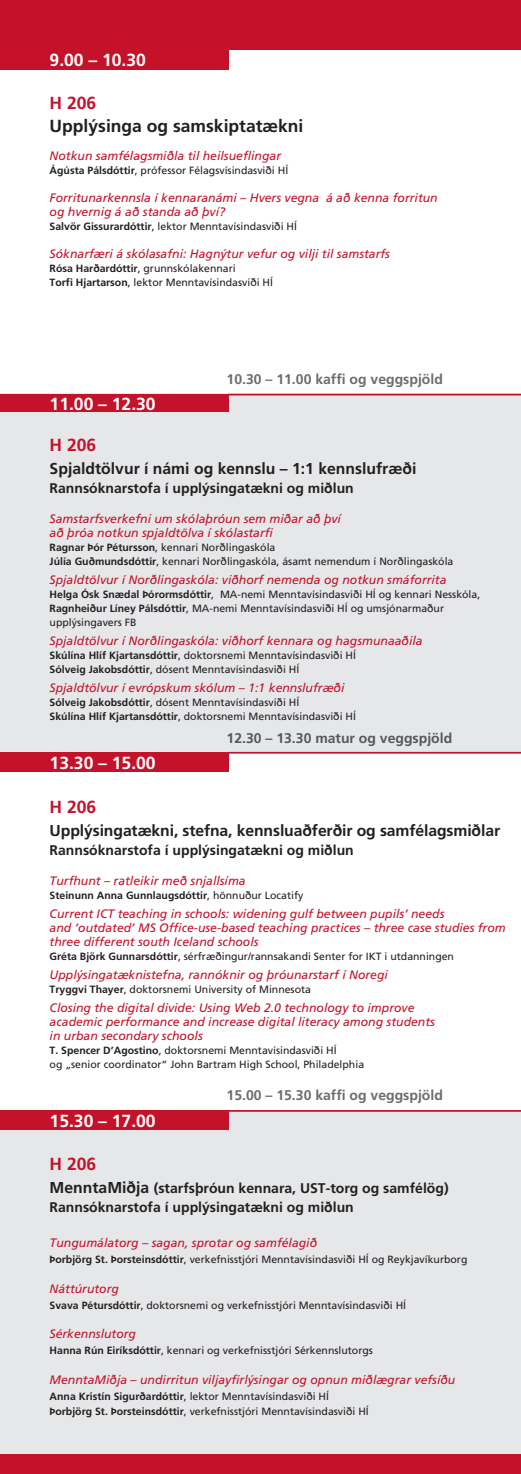
<style>
.page{position:relative;width:521px;height:1474px;background:#fff}
.page>*{position:absolute;margin:0;border:0;box-sizing:border-box;transform-origin:0 0}
.t1{font:700 17.5px "Frutiger";color:#fff}
.t2{font:700 17.5px "Frutiger";color:#231f20}
.t3{font:700 17.5px "Frutiger";color:#c31229}
.t4{font:700 15.75px "Frutiger";letter-spacing:-.005em;color:#231f20}
.t5{font:700 14px/19.2px "Frutiger";color:#231f20}
.t6{font:700 14px "Frutiger";color:#6c6d70}
.t7{font:700 14px "Frutiger";color:#57585a}
.t8{font:italic 12.25px/14px "Frutiger";color:#c31229}
.t9{font:10.5px/14px "Frutiger";color:#231f20}
.t10{font:700 10.5px "Frutiger";color:#231f20}
.s1{font-weight:700}
.s2{font-weight:400}
.s3{font-size:15.75px}
</style>
<div class="page">
<div style="left:0;top:1110px;width:521px;height:350px;background:#e6e7e9"></div>
<hr style="left:228px;top:1110px;width:293px;height:1px;background:#c31229">
<div style="left:0;top:394px;width:521px;height:359px;background:#e6e7e9"></div>
<div style="left:0;top:0;width:521px;height:50px;background:#c31229"></div>
<div style="left:0;top:45px;width:228px;height:24px;background:#c31229"></div>
<div style="left:0;top:394px;width:228px;height:17px;background:#c31229"></div>
<div style="left:0;top:752px;width:228px;height:19px;background:#c31229"></div>
<div style="left:0;top:1110px;width:228px;height:19px;background:#c31229"></div>
<hr style="left:228px;top:394px;width:293px;height:1px;background:#c31229">
<hr style="left:228px;top:752px;width:293px;height:1px;background:#c31229">
<div style="left:0;top:1453px;width:521px;height:20px;background:#c31229"></div>
<h1 class="t1" style="left:50px;top:50px;width:98px">9.00 – 10.30</h1>
<h1 class="t3" style="left:50px;top:93px;width:48px">H 206</h1>
<h1 class="t2" style="left:50px;top:116px;width:255px">Upplýsinga og samskiptatækni</h1>
<p class="t8" style="left:50px;top:149px;width:233px">Notkun samfélagsmiðla til heilsueflingar</p>
<p class="t9" style="left:50px;top:163px;width:240px"><span class="s1">Ágústa Pálsdóttir</span>, prófessor Félagsvísindasviði HÍ</p>
<p class="t8" style="left:50px;top:191px;width:390px">Forritunarkennsla í kennaranámi – Hvers vegna á að kenna forritun og hvernig á að standa að því?</p>
<p class="t9" style="left:50px;top:219px;width:249px"><span class="s1">Salvör Gissurardóttir</span>, lektor Menntavísindasviði HÍ</p>
<p class="t8" style="left:50px;top:247px;width:342px">Sóknarfæri á skólasafni: Hagnýtur vefur og vilji til samstarfs</p>
<p class="t9" style="left:50px;top:261px;width:225px"><span class="s1">Rósa Harðardóttir</span>, grunnskólakennari<br><span class="s1">Torfi Hjartarson</span>, lektor Menntavísindasviði HÍ</p>
<h1 class="t1" style="left:50px;top:394px;width:108px">11.00 – 12.30</h1>
<h3 class="t6" style="left:227px;top:371px;width:218px">10.30 – 11.00 kaffi og veggspjöld</h3>
<h1 class="t3" style="left:50px;top:434px;width:48px">H 206</h1>
<h2 class="t4" style="left:50px;top:459px;width:368px">Spjaldtölvur í námi og kennslu – 1:1 kennslufræði</h2>
<h3 class="t5" style="left:50px;top:478px;width:306px">Rannsóknarstofa í upplýsingatækni og miðlun</h3>
<p class="t8" style="left:50px;top:511px;width:293px">Samstarfsverkefni um skólaþróun sem miðar að því að þróa notkun spjaldtölva í skólastarfi</p>
<p class="t9" style="left:50px;top:540px;width:405px"><span class="s1">Ragnar Þór Pétursson</span>, kennari Norðlingaskóla<br><span class="s1">Júlía Guðmundsdóttir</span>, kennari Norðlingaskóla, ásamt nemendum í Norðlingaskóla</p>
<p class="t8" style="left:50px;top:572px;width:398px">Spjaldtölvur í Norðlingaskóla: viðhorf nemenda og notkun smáforrita</p>
<p class="t9" style="left:50px;top:587px;width:432px"><span class="s1">Helga Ósk Snædal Þórormsdóttir</span>, MA-nemi Menntavísindasviði HÍ og kennari Nesskóla,<br><span class="s1">Ragnheiður Líney Pálsdóttir</span>, MA-nemi Menntavísindasviði HÍ og umsjónarmaður upplýsingavers FB</p>
<p class="t8" style="left:50px;top:633px;width:375px">Spjaldtölvur í Norðlingaskóla: viðhorf kennara og hagsmunaaðila</p>
<p class="t9" style="left:50px;top:648px;width:308px"><span class="s1">Skúlína Hlíf Kjartansdóttir</span>, doktorsnemi Menntavísindasviði HÍ<br><span class="s1">Sólveig Jakobsdóttir</span>, dósent Menntavísindasviði HÍ</p>
<p class="t8" style="left:50px;top:680px;width:296px">Spjaldtölvur í evrópskum skólum – 1:1 kennslufræði</p>
<p class="t9" style="left:50px;top:695px;width:308px"><span class="s1">Sólveig Jakobsdóttir</span>, dósent Menntavísindasviði HÍ<br><span class="s1">Skúlína Hlíf Kjartansdóttir</span>, doktorsnemi Menntavísindasviði HÍ</p>
<h1 class="t1" style="left:50px;top:752px;width:108px">13.30 – 15.00</h1>
<h3 class="t7" style="left:227px;top:729px;width:227px">12.30 – 13.30 matur og veggspjöld</h3>
<h1 class="t3" style="left:50px;top:796px;width:48px">H 206</h1>
<h2 class="t4" style="left:50px;top:821px;width:452px">Upplýsingatækni, stefna, kennsluaðferðir og samfélagsmiðlar</h2>
<h3 class="t5" style="left:50px;top:840px;width:306px">Rannsóknarstofa í upplýsingatækni og miðlun</h3>
<p class="t8" style="left:50px;top:873px;width:198px">Turfhunt – ratleikir með snjallsíma</p>
<p class="t10" style="left:50px;top:888px;width:255px">Steinunn Anna Gunnlaugsdóttir<span class="s2">, hönnuður Locatify</span></p>
<p class="t8" style="left:50px;top:906px;width:458px">Current ICT teaching in schools: widening gulf between pupils’ needs<br>and ‘outdated’ MS Office-use-based teaching practices – three case studies from three different south Iceland schools</p>
<p class="t9" style="left:50px;top:948px;width:406px"><span class="s1">Gréta Björk Gunnarsdóttir</span>, sérfræðingur/rannsakandi Senter for IKT i utdanningen</p>
<p class="t8" style="left:50px;top:967px;width:340px">Upplýsingatæknistefna, rannóknir og þróunarstarf í Noregi</p>
<p class="t9" style="left:50px;top:981px;width:263px"><span class="s1">Tryggvi Thayer</span>, doktorsnemi University of Minnesota</p>
<p class="t8" style="left:50px;top:1000px;width:387px">Closing the digital divide: Using Web 2.0 technology to improve academic performance and increase digital literacy among students in urban secondary schools</p>
<p class="t9" style="left:50px;top:1042px;width:316px"><span class="s1">T. Spencer D’Agostino</span>, doktorsnemi Menntavísindasviði HÍ<br>og „senior coordinator“ John Bartram High School, Philadelphia</p>
<h1 class="t1" style="left:50px;top:1110px;width:108px">15.30 – 17.00</h1>
<h3 class="t6" style="left:227px;top:1086px;width:218px">15.00 – 15.30 kaffi og veggspjöld</h3>
<h1 class="t3" style="left:50px;top:1153px;width:48px">H 206</h1>
<h3 class="t5" style="left:50px;top:1178px;width:400px"><span class="s3">MenntaMiðja</span> (starfsþróun kennara, UST-torg og samfélög)<br>Rannsóknarstofa í upplýsingatækni og miðlun</h3>
<p class="t8" style="left:50px;top:1235px;width:269px">Tungumálatorg – sagan, sprotar og samfélagið</p>
<p class="t9" style="left:50px;top:1252px;width:419px"><span class="s1">Þorbjörg St. Þorsteinsdóttir</span>, verkefnisstjóri Menntavísindasviði HÍ og Reykjavíkurborg</p>
<p class="t8" style="left:50px;top:1281px;width:71px">Náttúrutorg</p>
<p class="t9" style="left:50px;top:1297px;width:358px"><span class="s1">Svava Pétursdóttir</span>, doktorsnemi og verkefnisstjóri Menntavísindasviði HÍ</p>
<p class="t8" style="left:50px;top:1326px;width:88px">Sérkennslutorg</p>
<p class="t9" style="left:50px;top:1343px;width:325px"><span class="s1">Hanna Rún Eiríksdóttir</span>, kennari og verkefnisstjóri Sérkennslutorgs</p>
<p class="t8" style="left:50px;top:1372px;width:407px">MenntaMiðja – undirritun viljayfirlýsingar og opnun miðlægrar vefsíðu</p>
<p class="t9" style="left:50px;top:1387px;width:321px;line-height:15.8px"><span class="s1">Anna Kristín Sigurðardóttir</span>, lektor Menntavísindasviði HÍ<br><span class="s1">Þorbjörg St. Þorsteinsdóttir</span>, verkefnisstjóri Menntavísindasviði HÍ</p>
</div>
